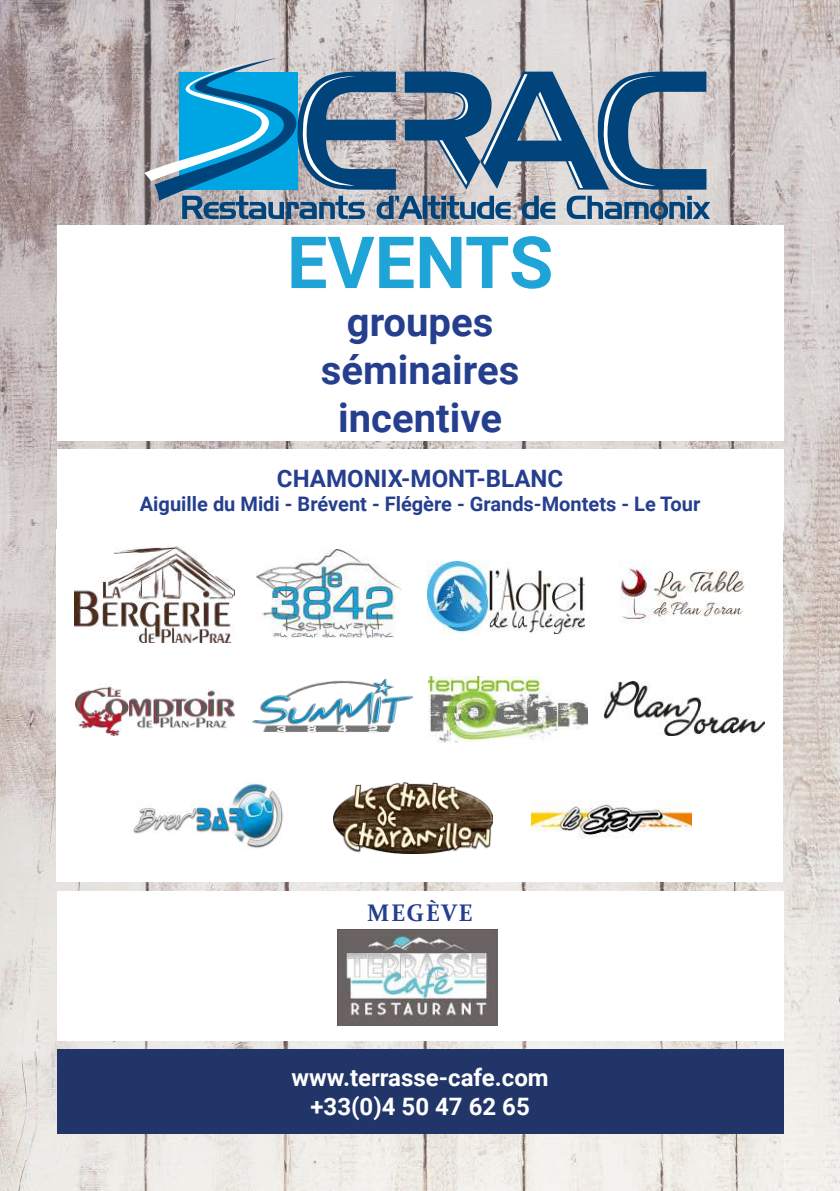
<style>
.page{position:relative;width:840px;height:1191px;background:#fff}
.page>*{position:absolute;margin:0;border:0;box-sizing:border-box;transform-origin:0 0}
.t1{font:700 72px "Roboto";color:#1fa4d7}
.t2{font:700 40px/48px "Roboto";color:#253f8e;text-align:center}
.t3{font:700 24px/28.8px "Roboto";color:#fff;text-align:center}
.t4{font:700 24px "Roboto";color:#253f8e}
.t5{font:700 24px "Constantia";letter-spacing:.06em;color:#253f8e}
.t6{font:700 20px "Roboto";color:#253f8e}
</style>
<div class="page">
<img style="left:0;top:0;width:839px;height:1191px">
<svg style="left:144px;top:58px;width:565px;height:161px"></svg>
<div style="left:57px;top:225px;width:726px;height:216px;background:#fff"></div>
<div style="left:57px;top:1049px;width:726px;height:84px;background:#213568"></div>
<div style="left:57px;top:449px;width:726px;height:81px;background:#fff"></div>
<div style="left:57px;top:529px;width:725px;height:353px;background:#fff"></div>
<img style="left:75px;top:547px;width:159px;height:96px">
<img style="left:75px;top:683px;width:159px;height:53px">
<img style="left:133px;top:782px;width:151px;height:66px">
<img style="left:256px;top:550px;width:145px;height:87px">
<img style="left:428px;top:677px;width:159px;height:66px">
<img style="left:252px;top:679px;width:160px;height:54px">
<img style="left:427px;top:561px;width:157px;height:72px">
<img style="left:604px;top:682px;width:159px;height:54px">
<img style="left:531px;top:800px;width:159px;height:39px">
<img style="left:620px;top:566px;width:125px;height:57px">
<img style="left:333px;top:782px;width:159px;height:71px">
<div style="left:57px;top:891px;width:726px;height:150px;background:#fff"></div>
<img style="left:337px;top:929px;width:159px;height:96px">
<h1 class="t1" style="left:287px;top:212px;width:268px">EVENTS</h1>
<h2 class="t2" style="left:321px;top:296px;width:200px">groupes séminaires incentive</h2>
<p class="t4" style="left:277px;top:461px;width:287px">CHAMONIX-MONT-BLANC</p>
<p class="t6" style="left:140px;top:489px;width:561px">Aiguille du Midi - Brévent - Flégère - Grands-Montets - Le Tour</p>
<p class="t5" style="left:367px;top:896px;width:107px">MEGÈVE</p>
<p class="t3" style="left:291px;top:1062px;width:259px">www.terrasse-cafe.com +33(0)4 50 47 62 65</p>
</div>
